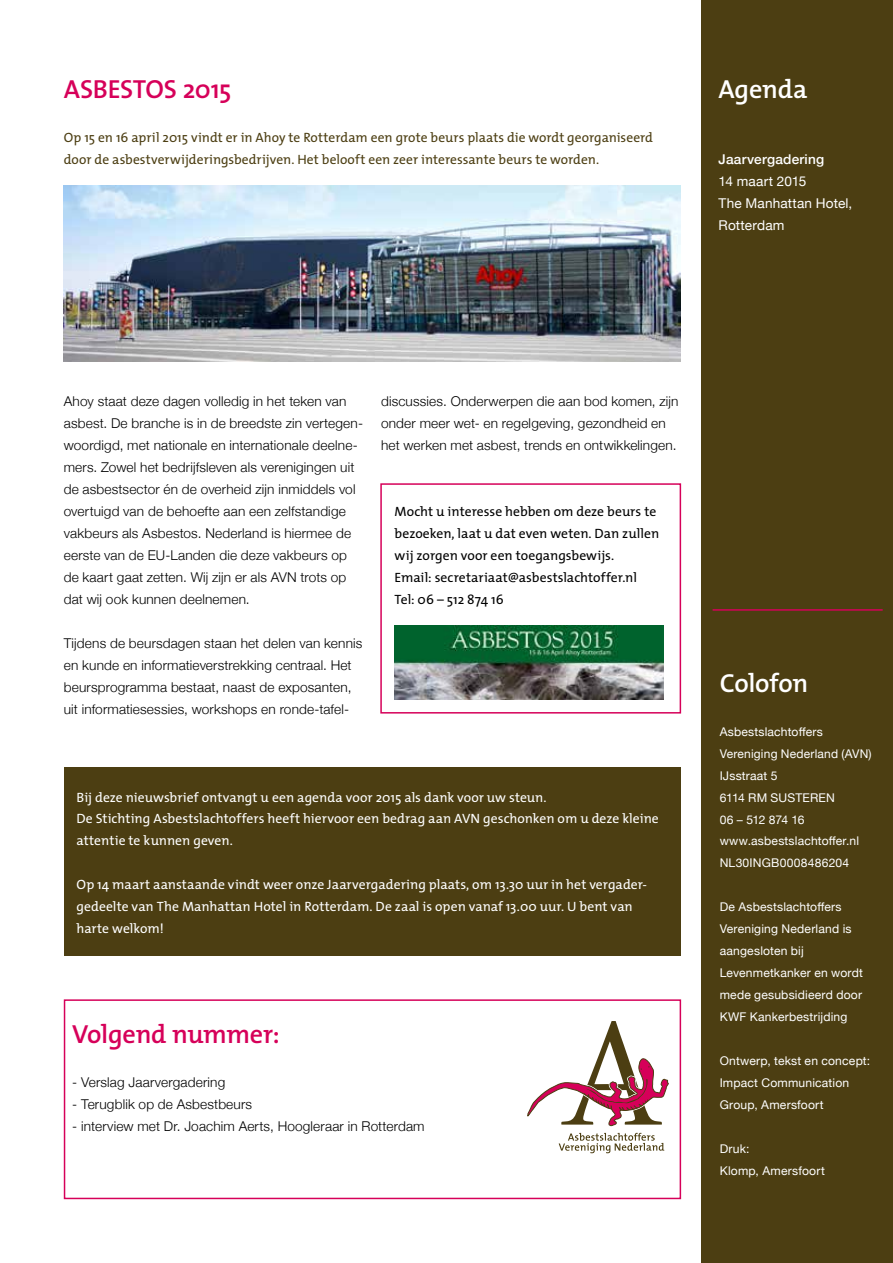
<style>
.page{position:relative;width:893px;height:1263px;background:#fff}
.page>*{position:absolute;margin:0;border:0;box-sizing:border-box;transform-origin:0 0}
.t1{font:600 26.25px "The Mix";letter-spacing:-.015em;color:#d60059}
.t2{font:600 26.25px "The Mix";letter-spacing:-.01em;color:#fff}
.t3{font:300 13.5px/22px "Helvetica Neue";letter-spacing:.01em;color:#000}
.t4{font:13.5px/22px "The Mix";color:#fff}
.t5{font:13.5px/22px "The Mix";color:#4c3e12}
.t6{font:13.5px/22px "The Mix";color:#000}
.t7{font:13.5px/22px "Helvetica Neue";letter-spacing:.01em;color:#fff}
.t8{font:500 13.5px "Helvetica Neue";letter-spacing:.015em;color:#fff}
.t9{font:12px/22px "Helvetica Neue";letter-spacing:.015em;color:#fff}
</style>
<div class="page">
<img style="left:395px;top:626px;width:268px;height:73px">
<div style="left:702px;top:0;width:191px;height:1263px;background:#4c3e12"></div>
<div style="left:64px;top:999px;width:617px;height:200px;border:2px solid #d60059"></div>
<hr style="left:713px;top:609px;width:170px;height:2px;background:#d60059">
<svg style="left:527px;top:1021px;width:142px;height:132px"></svg>
<div style="left:64px;top:767px;width:616px;height:188px;background:#4c3e12"></div>
<img style="left:64px;top:186px;width:616px;height:176px">
<div style="left:380px;top:483px;width:301px;height:230px;border:2px solid #d60059"></div>
<h1 class="t1" style="left:64px;top:72px;width:169px">ASBESTOS 2015</h1>
<p class="t5" style="left:64px;top:126px;width:591px">Op 15 en 16 april 2015 vindt er in Ahoy te Rotterdam een grote beurs plaats die wordt georganiseerd door de asbestverwijderingsbedrijven. Het belooft een zeer interessante beurs te worden.</p>
<h1 class="t2" style="left:719px;top:72px;width:90px">Agenda</h1>
<p class="t8" style="left:719px;top:148px;width:107px">Jaarvergadering</p>
<p class="t7" style="left:719px;top:171px;width:135px">14 maart 2015<br>The Manhattan Hotel,<br>Rotterdam</p>
<p class="t3" style="left:64px;top:389px;width:301px">Ahoy staat deze dagen volledig in het teken van asbest. De branche is in de breedste zin vertegen&shy;woordigd, met nationale en internationale deelne&shy;mers. Zowel het bedrijfsleven als verenigingen uit de asbestsector én de overheid zijn inmiddels vol overtuigd van de behoefte aan een zelfstandige vakbeurs als Asbestos. Nederland is hiermee de eerste van de EU-Landen die deze vakbeurs op de kaart gaat zetten. Wij zijn er als AVN trots op dat wij ook kunnen deelnemen.</p>
<p class="t3" style="left:64px;top:631px;width:300px">Tijdens de beursdagen staan het delen van kennis en kunde en informatieverstrekking centraal. Het beursprogramma bestaat, naast de exposanten, uit informatiesessies, workshops en ronde-tafel-</p>
<p class="t3" style="left:381px;top:389px;width:299px">discussies. Onderwerpen die aan bod komen, zijn onder meer wet- en regelgeving, gezondheid en het werken met asbest, trends en ontwikkelingen.</p>
<p class="t6" style="left:395px;top:500px;width:266px">Mocht u interesse hebben om deze beurs te bezoeken, laat u dat even weten. Dan zullen wij zorgen voor een toegangsbewijs.<br>Email: secretariaat@asbestslachtoffer.nl Tel: 06 – 512 874 16</p>
<p class="t4" style="left:77px;top:786px;width:584px">Bij deze nieuwsbrief ontvangt u een agenda voor 2015 als dank voor uw steun.<br>De Stichting Asbestslachtoffers heeft hiervoor een bedrag aan AVN geschonken om u deze kleine attentie te kunnen geven.</p>
<p class="t4" style="left:77px;top:874px;width:572px">Op 14 maart aanstaande vindt weer onze Jaarvergadering plaats, om 13.30 uur in het vergader&shy;gedeelte van The Manhattan Hotel in Rotterdam. De zaal is open vanaf 13.00 uur. U bent van harte welkom!</p>
<h1 class="t1" style="left:72px;top:1017px;width:209px">Volgend nummer:</h1>
<p class="t3" style="left:72px;top:1070px;width:154px">- Verslag Jaarvergadering</p>
<p class="t3" style="left:72px;top:1092px;width:181px">- Terugblik op de Asbestbeurs</p>
<p class="t3" style="left:72px;top:1114px;width:354px">- interview met Dr. Joachim Aerts, Hoogleraar in Rotterdam</p>
<h1 class="t2" style="left:720px;top:666px;width:90px">Colofon</h1>
<p class="t9" style="left:720px;top:721px;width:154px">Asbestslachtoffers<br>Vereniging Nederland (AVN)<br>IJsstraat 5<br>6114 RM SUSTEREN<br>06 – 512 874 16 www.asbestslachtoffer.nl<br>NL30INGB0008486204</p>
<p class="t9" style="left:720px;top:897px;width:145px">De Asbestslachtoffers<br>Vereniging Nederland is aangesloten bij<br>Levenmetkanker en wordt mede gesubsidieerd door<br>KWF Kankerbestrijding</p>
<p class="t9" style="left:720px;top:1051px;width:152px">Ontwerp, tekst en concept:<br>Impact Communication<br>Group, Amersfoort</p>
<p class="t9" style="left:720px;top:1139px;width:107px">Druk:<br>Klomp, Amersfoort</p>
</div>
